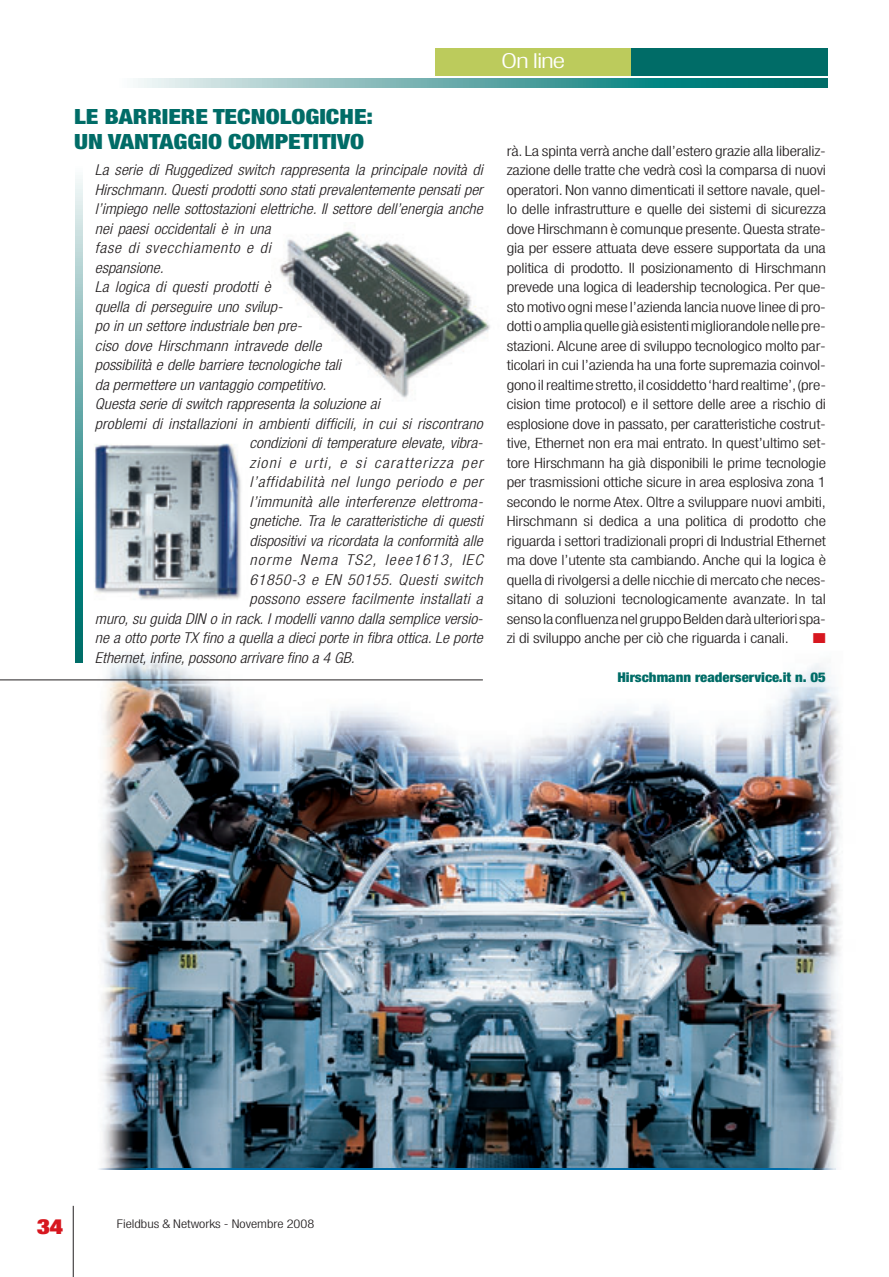
<style>
.page{position:relative;width:889px;height:1277px;background:#fff}
.page>*{position:absolute;margin:0;border:0;box-sizing:border-box;transform-origin:0 0}
.t1{font:900 condensed 21px/25.2px "Helvetica Neue LT";color:#006c67;scale:1.2 1}
.t2{font:900 expanded 21px "Helvetica Neue LT";color:#d7171f;scale:1.2 1}
.t3{font:300 condensed 20.7px "Helvetica Neue LT";letter-spacing:-.04em;color:#fff;scale:1.4 1}
.t4{font:italic 300 condensed 15px "Helvetica Neue LT";color:#231f20;scale:1.08 1}
.t5{font:italic 300 condensed 15px "Helvetica Neue LT";letter-spacing:.075em;color:#231f20;scale:1.08 1}
.t6{font:italic 300 condensed 15px "Helvetica Neue LT";letter-spacing:.02em;color:#231f20;scale:1.08 1}
.t7{font:italic 300 condensed 15px "Helvetica Neue LT";letter-spacing:.04em;color:#231f20;scale:1.08 1}
.t8{font:italic 300 condensed 15px "Helvetica Neue LT";letter-spacing:.03em;color:#231f20;scale:1.08 1}
.t9{font:italic 300 condensed 15px "Helvetica Neue LT";letter-spacing:.045em;color:#231f20;scale:1.08 1}
.t10{font:300 condensed 14.25px/19.5px "Helvetica Neue LT";letter-spacing:-.01em;color:#231f20;text-align:justify;scale:1.2 1}
.t11{font:14.25px "Zapf Dingbats";color:#d7171f;scale:1.2 1}
.t12{font:900 condensed 13.5px "Helvetica Neue LT";color:#006c67;scale:1.1 1}
.t13{font:300 condensed 12px "Helvetica Neue LT";color:#231f20;scale:1.2 1}
</style>
<div class="page">
<img style="left:0;top:48px;width:841px;height:1229px">
<p class="t1" style="left:74px;top:105px;width:250px">LE BARRIERE TECNOLOGICHE:<br>UN VANTAGGIO COMPETITIVO</p>
<p class="t4" style="left:95px;top:164px;width:360px">La serie di Ruggedized switch rappresenta la principale novità di</p>
<p class="t4" style="left:95px;top:184px;width:360px">Hirschmann. Questi prodotti sono stati prevalentemente pensati per</p>
<p class="t4" style="left:95px;top:203px;width:360px">l’impiego nelle sottostazioni elettriche. Il settore dell’energia anche</p>
<p class="t4" style="left:95px;top:223px;width:164px">nei paesi occidentali è in una</p>
<p class="t9" style="left:95px;top:242px;width:164px">fase di svecchiamento e di</p>
<p class="t4" style="left:95px;top:262px;width:65px">espansione.</p>
<p class="t4" style="left:95px;top:281px;width:164px">La logica di questi prodotti è</p>
<p class="t4" style="left:95px;top:301px;width:175px">quella di perseguire uno svilup-</p>
<p class="t4" style="left:95px;top:320px;width:193px">po in un settore industriale ben pre-</p>
<p class="t4" style="left:95px;top:340px;width:211px">ciso dove Hirschmann intravede delle</p>
<p class="t4" style="left:95px;top:359px;width:229px">possibilità e delle barriere tecnologiche tali</p>
<p class="t4" style="left:95px;top:379px;width:216px">da permettere un vantaggio competitivo.</p>
<p class="t4" style="left:95px;top:398px;width:265px">Questa serie di switch rappresenta la soluzione ai</p>
<p class="t4" style="left:95px;top:418px;width:360px">problemi di installazioni in ambienti difficili, in cui si riscontrano</p>
<p class="t4" style="left:249px;top:437px;width:217px">condizioni di temperature elevate, vibra-</p>
<p class="t5" style="left:249px;top:457px;width:217px">zioni e urti, e si caratterizza per</p>
<p class="t7" style="left:249px;top:476px;width:217px">l’affidabilità nel lungo periodo e per</p>
<p class="t4" style="left:249px;top:496px;width:217px">l’immunità alle interferenze elettroma-</p>
<p class="t4" style="left:249px;top:515px;width:217px">gnetiche. Tra le caratteristiche di questi</p>
<p class="t4" style="left:249px;top:535px;width:217px">dispositivi va ricordata la conformità alle</p>
<p class="t5" style="left:249px;top:554px;width:217px">norme Nema TS2, Ieee1613, IEC</p>
<p class="t8" style="left:249px;top:574px;width:217px">61850-3 e EN 50155. Questi switch</p>
<p class="t6" style="left:249px;top:593px;width:217px">possono essere facilmente installati a</p>
<p class="t4" style="left:95px;top:613px;width:360px">muro, su guida DIN o in rack. I modelli vanno dalla semplice versio-</p>
<p class="t4" style="left:95px;top:632px;width:360px">ne a otto porte TX fino a quella a dieci porte in fibra ottica. Le porte</p>
<p class="t4" style="left:95px;top:652px;width:242px">Ethernet, infine, possono arrivare fino a 4 GB.</p>
<p class="t3" style="left:501px;top:53px;width:47px">On line</p>
<p class="t10" style="left:506px;top:142px;width:267px">rà. La spinta verrà anche dall’estero grazie alla liberaliz&shy;zazione delle tratte che vedrà così la comparsa di nuovi operatori. Non vanno dimenticati il settore navale, quel&shy;lo delle infrastrutture e quelle dei sistemi di sicurezza dove Hirschmann è comunque presente. Questa strate&shy;gia per essere attuata deve essere supportata da una politica di prodotto. Il posizionamento di Hirschmann prevede una logica di leadership tecnologica. Per que&shy;sto motivo ogni mese l’azienda lancia nuove linee di pro&shy;dotti o amplia quelle già esistenti migliorandole nelle pre&shy;stazioni. Alcune aree di sviluppo tecnologico molto par&shy;ticolari in cui l’azienda ha una forte supremazia coinvol&shy;gono il realtime stretto, il cosiddetto ‘hard realtime’, (pre&shy;cision time protocol) e il settore delle aree a rischio di esplosione dove in passato, per caratteristiche costrut&shy;tive, Ethernet non era mai entrato. In quest’ultimo set&shy;tore Hirschmann ha già disponibili le prime tecnologie per trasmissioni ottiche sicure in area esplosiva zona 1 secondo le norme Atex. Oltre a sviluppare nuovi ambiti, Hirschmann si dedica a una politica di prodotto che riguarda i settori tradizionali propri di Industrial Ethernet ma dove l’utente sta cambiando. Anche qui la logica è quella di rivolgersi a delle nicchie di mercato che neces&shy;sitano di soluzioni tecnologicamente avanzate. In tal senso la confluenza nel gruppo Belden darà ulteriori spa&shy;zi di sviluppo anche per ciò che riguarda i canali.</p>
<p class="t11" style="left:812px;top:630px;width:12px">■</p>
<p class="t12" style="left:617px;top:673px;width:191px">Hirschmann readerservice.it n. 05</p>
<p class="t2" style="left:37px;top:1219px;width:23px">34</p>
<p class="t13" style="left:117px;top:1220px;width:166px">Fieldbus &amp; Networks - Novembre 2008</p>
</div>
